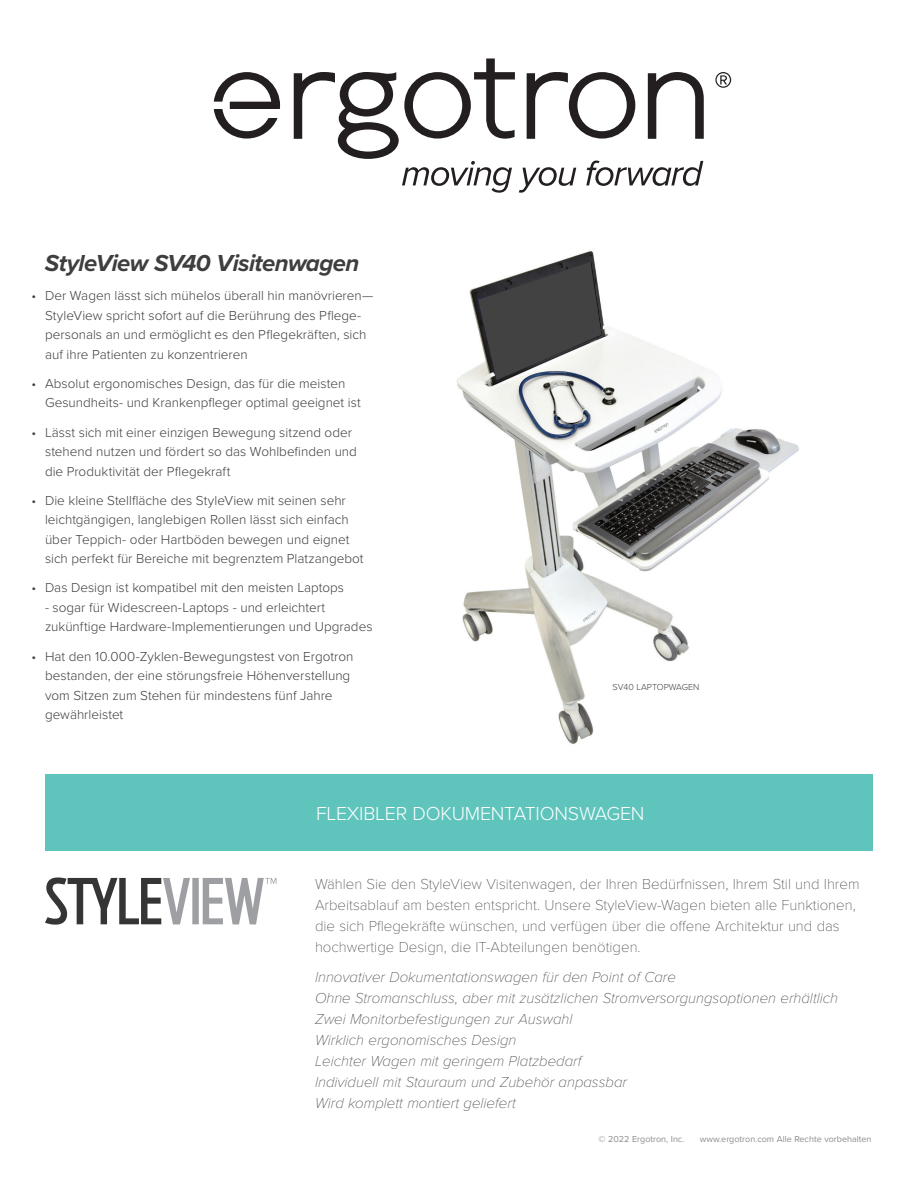
<style>
.page{position:relative;width:918px;height:1188px;background:#fff}
.page>*{position:absolute;margin:0;border:0;box-sizing:border-box;transform-origin:0 0}
.t1{font:italic 700 24px "Proxima Nova";letter-spacing:-.025em;color:#3e3e3f}
.t2{font:300 19.5px "Proxima Nova";letter-spacing:-.01em;color:#fff}
.t3{font:italic 100 15px/21px "Proxima Nova";color:#3e3e3f}
.t4{font:100 15px/21px "Proxima Nova T";color:#3e3e3f}
.t5{font:300 13.5px/19.5px "Proxima Nova";color:#3e3e3f}
.t6{font:9px "Proxima Nova";color:#8a8c8f}
.t7{font:300 9px "Proxima Nova";color:#3e3e3f}
</style>
<div class="page">
<img style="left:456px;top:251px;width:343px;height:493px">
<div style="left:45px;top:774px;width:828px;height:76px;background:#5fc4bc"></div>
<svg style="left:45px;top:878px;width:231px;height:47px"></svg>
<svg style="left:715px;top:72px;width:16px;height:16px"></svg>
<svg style="left:214px;top:72px;width:66px;height:67px"></svg>
<svg style="left:294px;top:58px;width:410px;height:135px"></svg>
<h1 class="t1" style="left:45px;top:245px;width:316px">StyleView SV40 Visitenwagen</h1>
<p class="t5" style="left:45px;top:285px;width:330px;text-indent:-14px">• Der Wagen lässt sich mühelos überall hin manövrieren— StyleView spricht sofort auf die Berührung des Pflege&shy;personals an und ermöglicht es den Pflegekräften, sich auf ihre Patienten zu konzentrieren</p>
<p class="t5" style="left:45px;top:373px;width:317px;text-indent:-14px">• Absolut ergonomisches Design, das für die meisten<br>Gesundheits- und Krankenpfleger optimal geeignet ist</p>
<p class="t5" style="left:45px;top:422px;width:313px;text-indent:-14px">• Lässt sich mit einer einzigen Bewegung sitzend oder stehend nutzen und fördert so das Wohlbefinden und die Produktivität der Pflegekraft</p>
<p class="t5" style="left:45px;top:490px;width:320px;text-indent:-14px">• Die kleine Stellfläche des StyleView mit seinen sehr leichtgängigen, langlebigen Rollen lässt sich einfach über Teppich- oder Hartböden bewegen und eignet sich perfekt für Bereiche mit begrenztem Platzangebot</p>
<p class="t5" style="left:32px;top:577px;width:314px">• Das Design ist kompatibel mit den meisten Laptops</p>
<p class="t5" style="left:45px;top:597px;width:329px">- sogar für Widescreen-Laptops - und erleichtert zukünftige Hardware-Implementierungen und Upgrades</p>
<p class="t5" style="left:45px;top:646px;width:310px;text-indent:-14px">• Hat den 10.000-Zyklen-Bewegungstest von Ergotron bestanden, der eine störungsfreie Höhenverstellung vom Sitzen zum Stehen für mindestens fünf Jahre gewährleistet</p>
<p class="t7" style="left:613px;top:680px;width:88px">SV40 LAPTOPWAGEN</p>
<h2 class="t2" style="left:316px;top:799px;width:330px">FLEXIBLER DOKUMENTATIONSWAGEN</h2>
<p class="t4" style="left:315px;top:873px;width:546px">Wählen Sie den StyleView Visitenwagen, der Ihren Bedürfnissen, Ihrem Stil und Ihrem Arbeitsablauf am besten entspricht. Unsere StyleView-Wagen bieten alle Funktionen, die sich Pflegekräfte wünschen, und verfügen über die offene Architektur und das hochwertige Design, die IT-Abteilungen benötigen.</p>
<p class="t3" style="left:315px;top:966px;width:525px">Innovativer Dokumentationswagen für den Point of Care<br>Ohne Stromanschluss, aber mit zusätzlichen Stromversorgungsoptionen erhältlich Zwei Monitorbefestigungen zur Auswahl<br>Wirklich ergonomisches Design<br>Leichter Wagen mit geringem Platzbedarf<br>Individuell mit Stauraum und Zubehör anpassbar<br>Wird komplett montiert geliefert</p>
<p class="t6" style="left:599px;top:1132px;width:87px">© 2022 Ergotron, Inc.</p>
<p class="t6" style="left:700px;top:1132px;width:173px">www.ergotron.com Alle Rechte vorbehalten</p>
</div>
